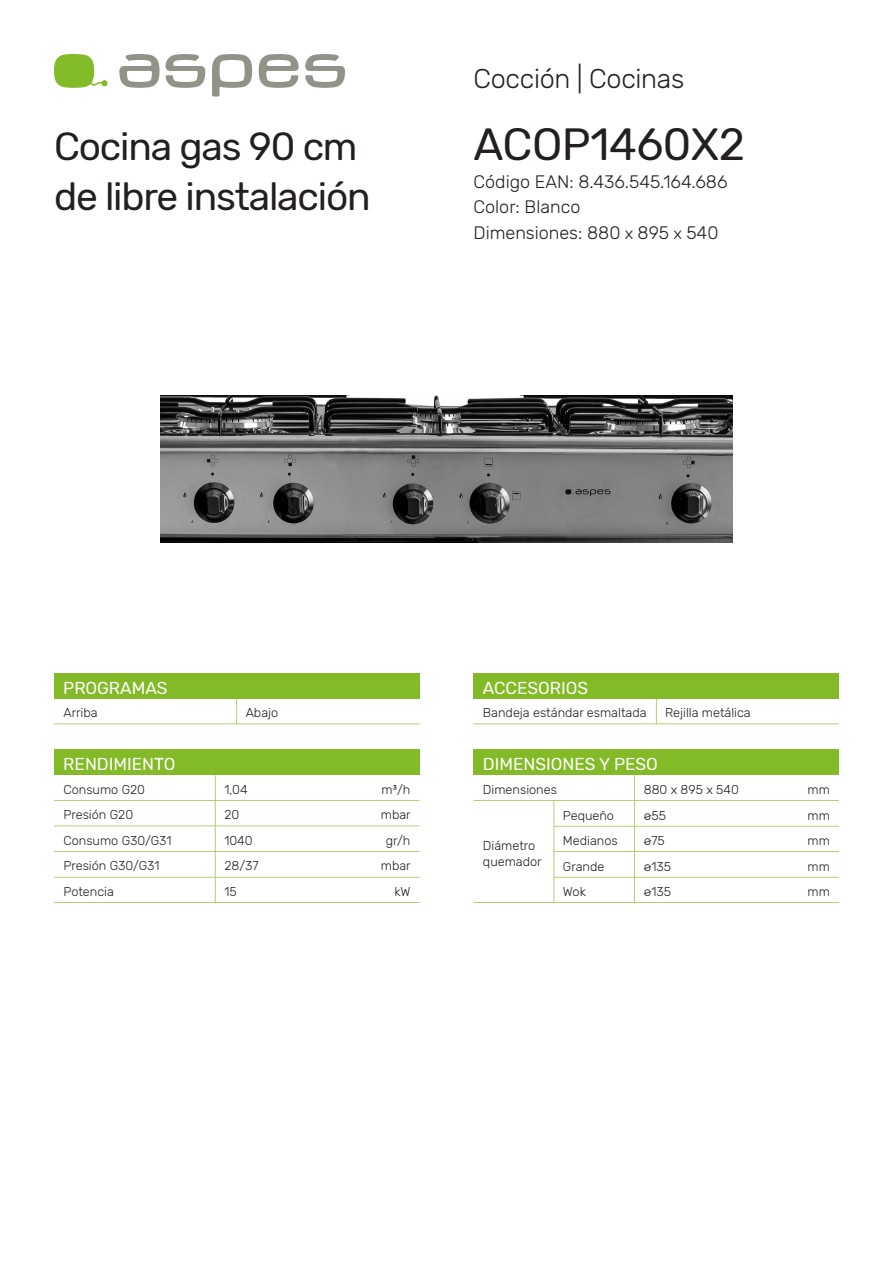
<style>
.page{position:relative;width:893px;height:1263px;background:#fff}
.page>*{position:absolute;margin:0;border:0;box-sizing:border-box;transform-origin:0 0}
.REFERENCIA{font:45px "Rubik";letter-spacing:-.01em;color:#231f20}
.FAMILIA{font:39px "Rubik";letter-spacing:-.03em;color:#231f20}
.SUB_TITULO{font:300 27px "Rubik";letter-spacing:-.01em;color:#231f20}
.TEXTO{font:300 18px "Rubik";color:#231f20}
.TITULO_TABLA{font:17.25px "Rubik";color:#fff}
.TEXTO_TABLA{font:300 12.75px "Rubik";color:#231f20}
.UNIDADES_TABLA{font:300 12.75px "Rubik";color:#231f20}
.s1{font-size:16.5px}
</style>
<div class="page">
<svg style="left:212px;top:54px;width:40px;height:43px"></svg>
<svg style="left:305px;top:54px;width:40px;height:34px"></svg>
<svg style="left:259px;top:54px;width:40px;height:34px"></svg>
<svg style="left:119px;top:54px;width:86px;height:34px"></svg>
<svg style="left:54px;top:54px;width:54px;height:34px"></svg>
<div style="left:54px;top:673px;width:365px;height:26px;background:#82bb27"></div>
<div style="left:473px;top:673px;width:366px;height:26px;background:#82bb27"></div>
<svg style="left:473px;top:775px;width:366px;height:128px"></svg>
<div style="left:54px;top:750px;width:365px;height:25px;background:#82bb27"></div>
<div style="left:473px;top:750px;width:366px;height:25px;background:#82bb27"></div>
<svg style="left:54px;top:775px;width:365px;height:128px"></svg>
<svg style="left:473px;top:699px;width:366px;height:25px"></svg>
<svg style="left:54px;top:699px;width:365px;height:25px"></svg>
<img style="left:161px;top:395px;width:571px;height:147px">
<p class="FAMILIA" style="left:54px;top:125px;width:305px">Cocina gas 90 cm</p>
<p class="FAMILIA" style="left:54px;top:174px;width:318px">de libre instalación</p>
<p class="SUB_TITULO" style="left:473px;top:63px;width:212px">Cocción | Cocinas</p>
<p class="REFERENCIA" style="left:473px;top:119px;width:273px">ACOP1460X2</p>
<p class="TEXTO" style="left:473px;top:171px;width:255px">Código EAN: 8.436.545.164.686</p>
<p class="TEXTO" style="left:473px;top:197px;width:108px">Color: Blanco</p>
<p class="TEXTO" style="left:473px;top:222px;width:246px">Dimensiones: 880 <span class="s1">x</span> 895 <span class="s1">x</span> 540</p>
<p class="TITULO_TABLA" style="left:63px;top:678px;width:106px">PROGRAMAS</p>
<p class="TITULO_TABLA" style="left:483px;top:678px;width:107px">ACCESORIOS</p>
<p class="TEXTO_TABLA" style="left:63px;top:705px;width:36px">Arriba</p>
<p class="TEXTO_TABLA" style="left:246px;top:705px;width:34px">Abajo</p>
<p class="TEXTO_TABLA" style="left:483px;top:705px;width:165px">Bandeja estándar esmaltada</p>
<p class="TEXTO_TABLA" style="left:665px;top:705px;width:87px">Rejilla metálica</p>
<p class="TITULO_TABLA" style="left:63px;top:754px;width:114px">RENDIMIENTO</p>
<p class="TITULO_TABLA" style="left:483px;top:754px;width:177px">DIMENSIONES Y PESO</p>
<p class="TEXTO_TABLA" style="left:63px;top:782px;width:83px">Consumo G20</p>
<p class="TEXTO_TABLA" style="left:224px;top:782px;width:25px">1,04</p>
<p class="UNIDADES_TABLA" style="left:382px;top:782px;width:30px">m3/h</p>
<p class="TEXTO_TABLA" style="left:63px;top:833px;width:109px">Consumo G30/G31</p>
<p class="TEXTO_TABLA" style="left:224px;top:833px;width:30px">1040</p>
<p class="UNIDADES_TABLA" style="left:386px;top:833px;width:26px">gr/h</p>
<p class="TEXTO_TABLA" style="left:483px;top:782px;width:76px">Dimensiones</p>
<p class="TEXTO_TABLA" style="left:644px;top:782px;width:97px">880 x 895 x 540</p>
<p class="UNIDADES_TABLA" style="left:807px;top:782px;width:24px">mm</p>
<p class="TEXTO_TABLA" style="left:63px;top:807px;width:71px">Presión G20</p>
<p class="TEXTO_TABLA" style="left:224px;top:807px;width:16px">20</p>
<p class="UNIDADES_TABLA" style="left:381px;top:807px;width:31px">mbar</p>
<p class="TEXTO_TABLA" style="left:563px;top:808px;width:53px">Pequeño</p>
<p class="TEXTO_TABLA" style="left:563px;top:833px;width:56px">Medianos</p>
<p class="TEXTO_TABLA" style="left:644px;top:808px;width:24px">ø55</p>
<p class="TEXTO_TABLA" style="left:644px;top:834px;width:23px">ø75</p>
<p class="UNIDADES_TABLA" style="left:807px;top:808px;width:24px">mm</p>
<p class="UNIDADES_TABLA" style="left:807px;top:833px;width:24px">mm</p>
<p class="UNIDADES_TABLA" style="left:807px;top:859px;width:24px">mm</p>
<p class="UNIDADES_TABLA" style="left:807px;top:885px;width:24px">mm</p>
<p class="TEXTO_TABLA" style="left:483px;top:839px;width:54px">Diámetro</p>
<p class="TEXTO_TABLA" style="left:483px;top:854px;width:60px">quemador</p>
<p class="TEXTO_TABLA" style="left:63px;top:859px;width:97px">Presión G30/G31</p>
<p class="TEXTO_TABLA" style="left:224px;top:859px;width:36px">28/37</p>
<p class="UNIDADES_TABLA" style="left:381px;top:859px;width:31px">mbar</p>
<p class="TEXTO_TABLA" style="left:63px;top:884px;width:52px">Potencia</p>
<p class="TEXTO_TABLA" style="left:224px;top:884px;width:14px">15</p>
<p class="UNIDADES_TABLA" style="left:394px;top:884px;width:18px">kW</p>
<p class="TEXTO_TABLA" style="left:563px;top:859px;width:43px">Grande</p>
<p class="TEXTO_TABLA" style="left:563px;top:885px;width:25px">Wok</p>
<p class="TEXTO_TABLA" style="left:644px;top:859px;width:29px">ø135</p>
<p class="TEXTO_TABLA" style="left:644px;top:885px;width:29px">ø135</p>
</div>
